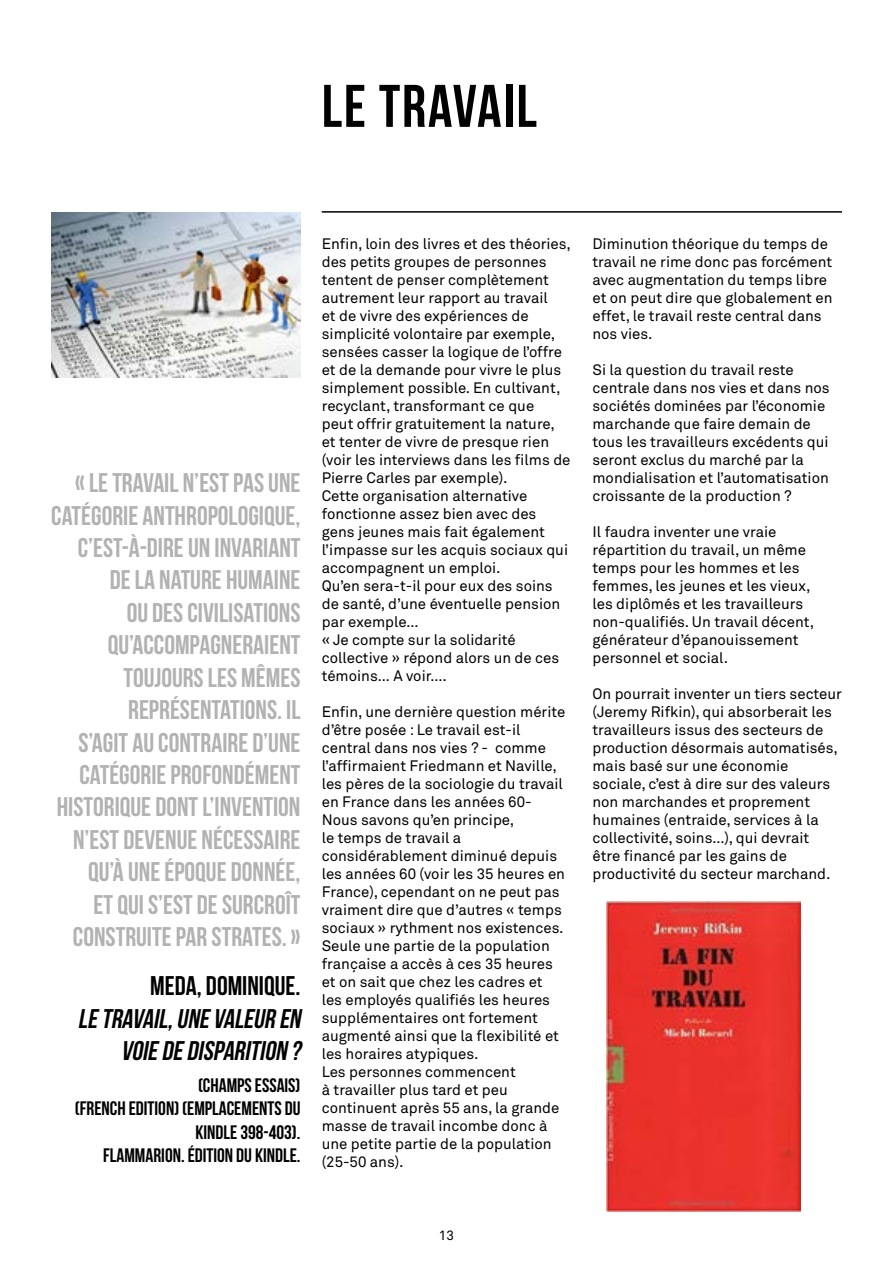
<style>
.page{position:relative;width:893px;height:1263px;background:#fff}
.page>*{position:absolute;margin:0;border:0;box-sizing:border-box;transform-origin:0 0}
.t1{font:60px "Bebas Neue";letter-spacing:.03em;color:#000}
.t2{font:27px/32.4px "Bebas Neue";color:#b3b2b2;text-align:right}
.t3{font:italic 27px/32.4px "Bebas Neue";color:#000;text-align:right}
.t4{font:27px "Bebas Neue";color:#000}
.t5{font:19.5px/23.4px "Bebas Neue";color:#000;text-align:right}
.t6{font:15px/18px "Akkurat";color:#000}
.t7{font:13.5px "Akkurat";color:#000}
</style>
<div class="page">
<hr style="left:322px;top:211px;width:520px;height:2px;background:#000">
<img style="left:51px;top:213px;width:249px;height:165px">
<img style="left:607px;top:901px;width:193px;height:311px">
<h1 class="t1" style="left:322px;top:73px;width:217px">LE TRAVAIL</h1>
<p class="t2" style="left:51px;top:466px;width:251px">« LE TRAVAIL N’EST PAS UNE<br>CATÉGORIE ANTHROPOLOGIQUE,<br>C’EST-À-DIRE UN INVARIANT<br>DE LA NATURE HUMAINE<br>OU DES CIVILISATIONS<br>QU’ACCOMPAGNERAIENT<br>TOUJOURS LES MÊMES<br>REPRÉSENTATIONS. IL<br>S’AGIT AU CONTRAIRE D’UNE<br>CATÉGORIE PROFONDÉMENT<br>HISTORIQUE DONT L’INVENTION<br>N’EST DEVENUE NÉCESSAIRE<br>QU’À UNE ÉPOQUE DONNÉE,<br>ET QUI S’EST DE SURCROÎT<br>CONSTRUITE PAR STRATES. »</p>
<h2 class="t4" style="left:150px;top:971px;width:152px">MEDA, DOMINIQUE.</h2>
<h2 class="t3" style="left:78px;top:1002px;width:229px">LE TRAVAIL,UNE VALEUR EN<br>VOIE DE DISPARITION ?</h2>
<h3 class="t5" style="left:75px;top:1073px;width:227px">(CHAMPS ESSAIS)<br>(FRENCH EDITION) (EMPLACEMENTS DU<br>KINDLE 398-403).<br>FLAMMARION. ÉDITION DU KINDLE.</h3>
<p class="t6" style="left:322px;top:235px;width:251px">Enfin, loin des livres et des théories, des petits groupes de personnes tentent de penser complètement autrement leur rapport au travail<br>et de vivre des expériences de simplicité volontaire par exemple, sensées casser la logique de l’offre et de la demande pour vivre le plus simplement possible. En cultivant, recyclant, transformant ce que<br>peut offrir gratuitement la nature, et tenter de vivre de presque rien (voir les interviews dans les films de<br>Pierre Carles par exemple).<br>Cette organisation alternative fonctionne assez bien avec des gens jeunes mais fait également l’impasse sur les acquis sociaux qui accompagnent un emploi.<br>Qu’en sera-t-il pour eux des soins de santé, d’une éventuelle pension par exemple…<br>« Je compte sur la solidarité collective » répond alors un de ces témoins… A voir….</p>
<p class="t6" style="left:322px;top:703px;width:245px">Enfin, une dernière question mérite d’être posée : Le travail est-il central dans nos vies ? - comme l’affirmaient Friedmann et Naville, les pères de la sociologie du travail en France dans les années 60-<br>Nous savons qu’en principe,<br>le temps de travail a considérablement diminué depuis les années 60 (voir les 35 heures en<br>France), cependant on ne peut pas vraiment dire que d’autres « temps sociaux » rythment nos existences.<br>Seule une partie de la population française a accès à ces 35 heures et on sait que chez les cadres et les employés qualifiés les heures supplémentaires ont fortement augmenté ainsi que la flexibilité et les horaires atypiques.<br>Les personnes commencent<br>à travailler plus tard et peu continuent après 55 ans, la grande masse de travail incombe donc à une petite partie de la population (25-50 ans).</p>
<p class="t6" style="left:592px;top:235px;width:241px">Diminution théorique du temps de travail ne rime donc pas forcément avec augmentation du temps libre et on peut dire que globalement en effet, le travail reste central dans nos vies.</p>
<p class="t6" style="left:592px;top:361px;width:239px">Si la question du travail reste centrale dans nos vies et dans nos sociétés dominées par l’économie marchande que faire demain de tous les travailleurs excédents qui seront exclus du marché par la mondialisation et l’automatisation croissante de la production ?</p>
<p class="t6" style="left:592px;top:523px;width:223px">Il faudra inventer une vraie répartition du travail, un même temps pour les hommes et les femmes, les jeunes et les vieux, les diplômés et les travailleurs non-qualifiés. Un travail décent, générateur d’épanouissement personnel et social.</p>
<p class="t6" style="left:592px;top:685px;width:251px">On pourrait inventer un tiers secteur (Jeremy Rifkin), qui absorberait les travailleurs issus des secteurs de production désormais automatisés, mais basé sur une économie sociale, c’est à dire sur des valeurs non marchandes et proprement humaines (entraide, services à la collectivité, soins…), qui devrait<br>être financé par les gains de productivité du secteur marchand.</p>
<p class="t7" style="left:439px;top:1227px;width:17px">13</p>
</div>
